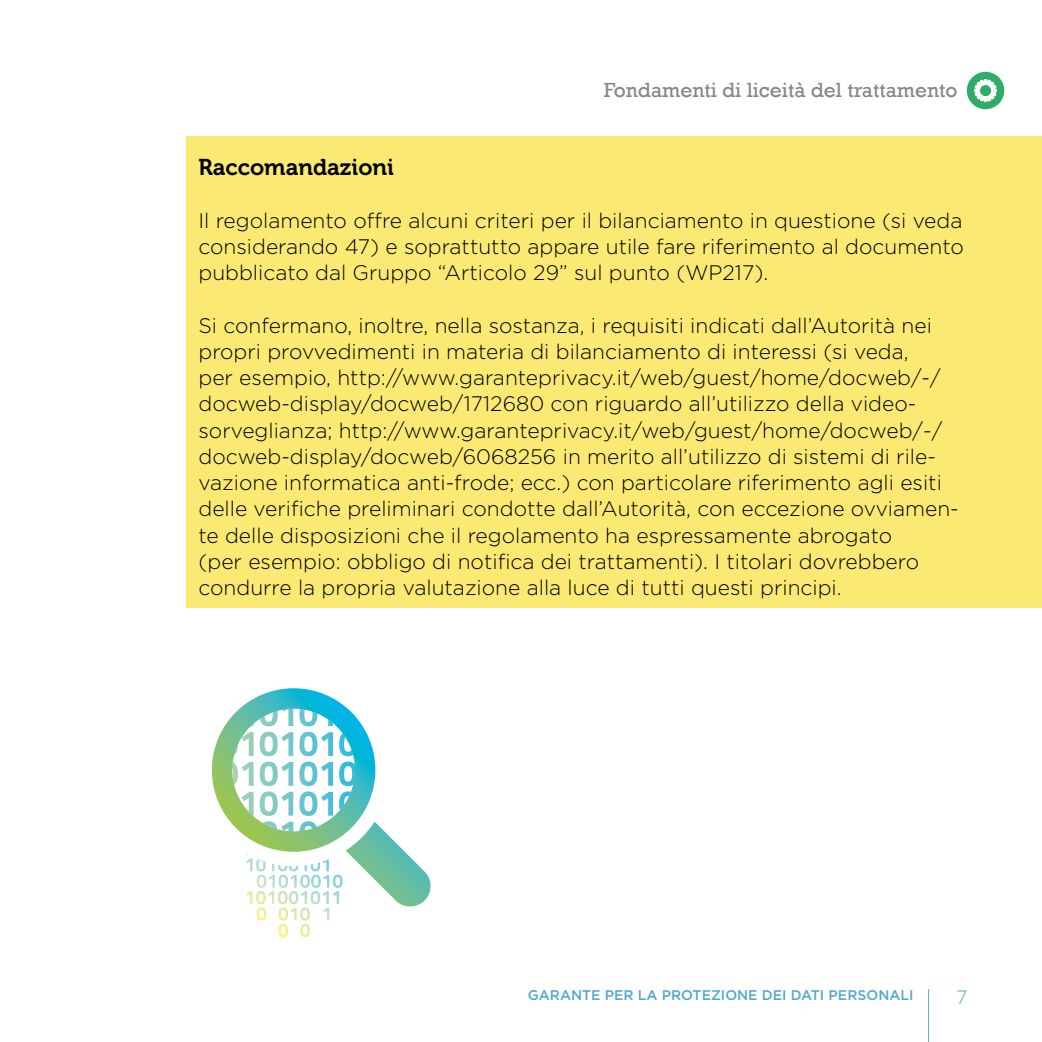
<style>
.page{position:relative;width:1042px;height:1042px;background:#fff}
.page>*{position:absolute;margin:0;border:0;box-sizing:border-box;transform-origin:0 0}
.t1{font:22.75px "Museo 700";color:#000}
.t2{font:300 21px/26.2px "Gotham";color:#000;text-align:justify}
.t3{font:21px "Rockwell";color:#878787}
.t4{font:300 19.25px "Gotham";color:#50a9ce}
.t5{font:500 14px "Gotham";color:#50a9ce}
</style>
<div class="page">
<hr style="left:928px;top:989px;width:1px;height:53px;background:#50a9ce">
<div style="left:186px;top:136px;width:856px;height:472px;background:#faea74"></div>
<svg style="left:967px;top:72px;width:37px;height:37px"></svg>
<svg style="left:212px;top:688px;width:219px;height:219px"></svg>
<svg style="left:232px;top:709px;width:123px;height:228px"></svg>
<p class="t3" style="left:604px;top:77px;width:355px">Fondamenti di liceità del trattamento</p>
<p class="t1" style="left:198px;top:155px;width:197px">Raccomandazioni</p>
<p class="t2" style="left:198px;top:206px;width:767px">Il regolamento offre alcuni criteri per il bilanciamento in questione (si veda considerando 47) e soprattutto appare utile fare riferimento al documento pubblicato dal Gruppo “Articolo 29” sul punto (WP217).</p>
<p class="t2" style="left:198px;top:311px;width:762px;text-align:left">Si confermano, inoltre, nella sostanza, i requisiti indicati dall’Autorità nei propri provvedimenti in materia di bilanciamento di interessi (si veda,<br>per esempio, http://www.garanteprivacy.it/web/guest/home/docweb/-/ docweb-display/docweb/1712680 con riguardo all’utilizzo della video&shy;sorveglianza; http://www.garanteprivacy.it/web/guest/home/docweb/-/ docweb-display/docweb/6068256 in merito all’utilizzo di sistemi di rile&shy;vazione informatica anti-frode; ecc.) con particolare riferimento agli esiti delle verifiche preliminari condotte dall’Autorità, con eccezione ovviamen&shy;te delle disposizioni che il regolamento ha espressamente abrogato<br>(per esempio: obbligo di notifica dei trattamenti). I titolari dovrebbero condurre la propria valutazione alla luce di tutti questi principi.</p>
<p class="t5" style="left:528px;top:986px;width:387px">GARANTE PER LA PROTEZIONE DEI DATI PERSONALI</p>
<p class="t4" style="left:956px;top:985px;width:13px">7</p>
</div>
